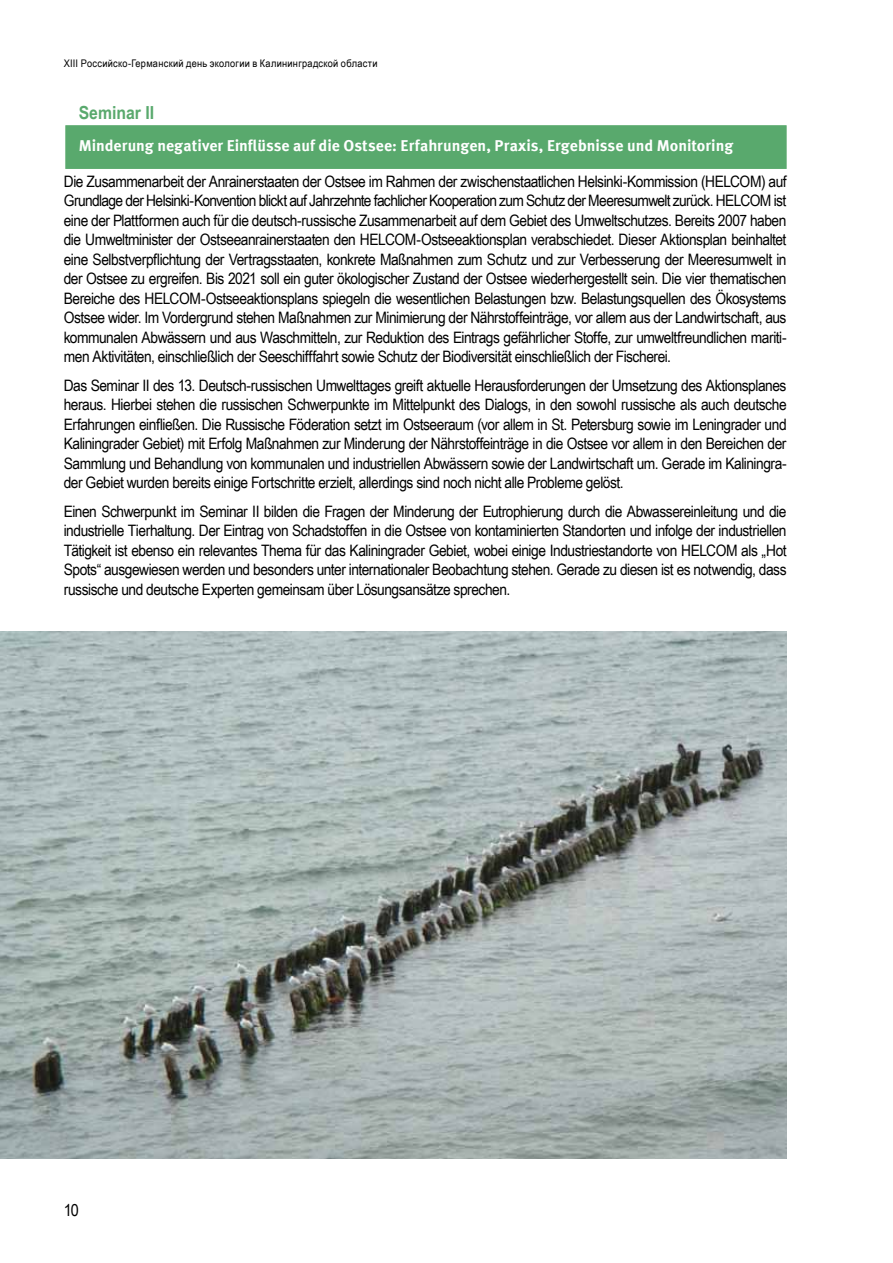
<style>
.page{position:relative;width:893px;height:1263px;background:#fff}
.page>*{position:absolute;margin:0;border:0;box-sizing:border-box;transform-origin:0 0}
.t1{font:700 18px "Arial Narrow";color:#59a96d;scale:1.07 1}
.t2{font:16.5px "Arial Narrow";color:#000;scale:1.07 1}
.t3{font:15.75px/19.5px "Arial Narrow";letter-spacing:-.03em;color:#000;text-align:justify;scale:1.07 1}
.t4{font:700 15.75px "Meta Offc";color:#fff}
.t5{font:10.5px "Arial Narrow";letter-spacing:.025em;color:#000;scale:1.07 1}
</style>
<div class="page">
<img style="left:0;top:631px;width:787px;height:527px">
<div style="left:64px;top:124px;width:724px;height:46px;background:#59a96d;border:2px solid #fff"></div>
<p class="t5" style="left:64px;top:56px;width:295px">XIII Российско-Германский дeнь экологии в Калининградской области</p>
<p class="t1" style="left:79px;top:99px;width:72px">Seminar II</p>
<p class="t4" style="left:79px;top:136px;width:656px">Minderung negativer Einflüsse auf die Ostsee: Erfahrungen, Praxis, Ergebnisse und Monitoring</p>
<p class="t3" style="left:64px;top:171px;width:677px">Die Zusammenarbeit der Anrainerstaaten der Ostsee im Rahmen der zwischenstaatlichen Helsinki-Kommission (HELCOM) auf Grundlage der Helsinki-Konvention blickt auf Jahrzehnte fachlicher Kooperation zum Schutz der Meeresumwelt zurück. HELCOM ist eine der Plattformen auch für die deutsch-russische Zusammenarbeit auf dem Gebiet des Umweltschutzes. Bereits 2007 haben die Umweltminister der Ostseeanrainerstaaten den HELCOM-Ostseeaktionsplan verabschiedet. Dieser Aktionsplan beinhaltet eine Selbstverpflichtung der Vertragsstaaten, konkrete Maßnahmen zum Schutz und zur Verbesserung der Meeresumwelt in der Ostsee zu ergreifen. Bis 2021 soll ein guter ökologischer Zustand der Ostsee wiederhergestellt sein. Die vier thematischen Bereiche des HELCOM-Ostseeaktionsplans spiegeln die wesentlichen Belastungen bzw. Belastungsquellen des Ökosystems Ostsee wider. Im Vordergrund stehen Maßnahmen zur Minimierung der Nährstoffeinträge, vor allem aus der Landwirtschaft, aus kommunalen Abwässern und aus Waschmitteln, zur Reduktion des Eintrags gefährlicher Stoffe, zur umweltfreundlichen mariti&shy;men Aktivitäten, einschließlich der Seeschifffahrt sowie Schutz der Biodiversität einschließlich der Fischerei.</p>
<p class="t3" style="left:64px;top:375px;width:677px">Das Seminar II des 13. Deutsch-russischen Umwelttages greift aktuelle Herausforderungen der Umsetzung des Aktionsplanes heraus. Hierbei stehen die russischen Schwerpunkte im Mittelpunkt des Dialogs, in den sowohl russische als auch deutsche Erfahrungen einfließen. Die Russische Föderation setzt im Ostseeraum (vor allem in St. Petersburg sowie im Leningrader und Kaliningrader Gebiet) mit Erfolg Maßnahmen zur Minderung der Nährstoffeinträge in die Ostsee vor allem in den Bereichen der Sammlung und Behandlung von kommunalen und industriellen Abwässern sowie der Landwirtschaft um. Gerade im Kaliningra&shy;der Gebiet wurden bereits einige Fortschritte erzielt, allerdings sind noch nicht alle Probleme gelöst.</p>
<p class="t3" style="left:64px;top:501px;width:677px">Einen Schwerpunkt im Seminar II bilden die Fragen der Minderung der Eutrophierung durch die Abwassereinleitung und die industrielle Tierhaltung. Der Eintrag von Schadstoffen in die Ostsee von kontaminierten Standorten und infolge der industriellen Tätigkeit ist ebenso ein relevantes Thema für das Kaliningrader Gebiet, wobei einige Industriestandorte von HELCOM als „Hot Spots“ ausgewiesen werden und besonders unter internationaler Beobachtung stehen. Gerade zu diesen ist es notwendig, dass russische und deutsche Experten gemeinsam über Lösungsansätze sprechen.</p>
<p class="t2" style="left:64px;top:1198px;width:16px">10</p>
</div>
